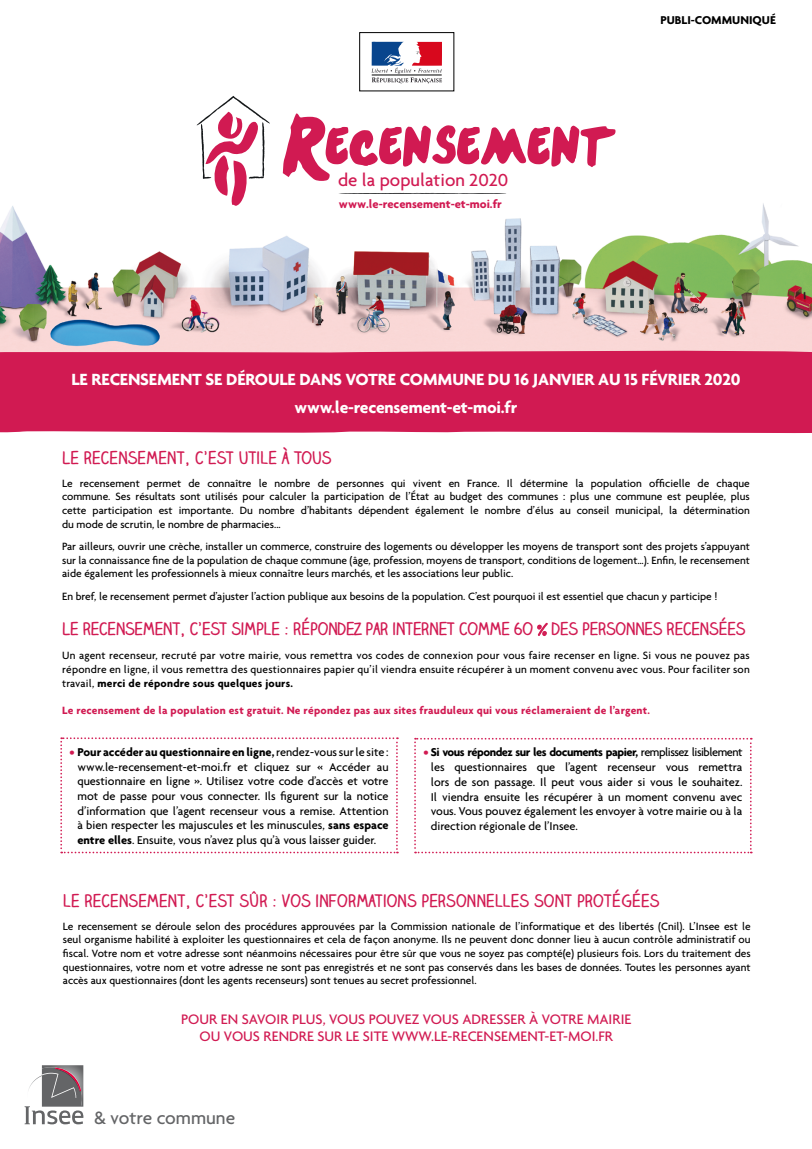
<style>
.page{position:relative;width:812px;height:1149px;background:#fff}
.page>*{position:absolute;margin:0;border:0;box-sizing:border-box;transform-origin:0 0}
.t1{font:500 19.34px "Agenda";color:#646567}
.t2{font:500 18.9px "Agenda";color:#d11a52}
.t3{font:700 17.5px/28px "Agenda";letter-spacing:-.01em;color:#fff;text-align:center}
.t4{font:700 16.62px "Claire Hand";color:#d11a52}
.t5{font:700 16.62px "Claire Hand";letter-spacing:-.02em;color:#d11a52}
.t6{font:500 14.88px/17.8px "Agenda";color:#d11a52;text-align:center}
.t7{font:700 12.42px "Agenda";color:#d11a52}
.t8{font:500 12.25px/14.7px "Agenda";color:#000;text-align:justify}
.t9{font:700 12.25px "Agenda";color:#000}
.t10{font:500 11.38px/13.7px "Agenda";color:#000;text-align:justify}
.t11{font:500 11.38px/14.7px "Agenda";letter-spacing:.02em;color:#000}
.t12{font:700 11.38px "Agenda";letter-spacing:.02em;color:#d11a52}
.t13{font:700 11.38px "Agenda";letter-spacing:.02em;color:#000}
.s1{font-family:"Diamond Girl";font-weight:400}
.s2{font-weight:500}
.s3{font-weight:700;color:#d11a52}
.s4{font-weight:700}
</style>
<div class="page">
<img style="left:0;top:203px;width:811px;height:145px">
<svg style="left:282px;top:113px;width:333px;height:68px"></svg>
<svg style="left:339px;top:193px;width:167px;height:1px"></svg>
<svg style="left:25px;top:1065px;width:58px;height:59px"></svg>
<div style="left:359px;top:32px;width:95px;height:59px;border:1px solid #000"></div>
<svg style="left:371px;top:42px;width:71px;height:41px"></svg>
<svg style="left:191px;top:96px;width:82px;height:110px"></svg>
<svg style="left:0;top:348px;width:811px;height:86px;background:#d3275b"></svg>
<svg style="left:60px;top:737px;width:337px;height:116px"></svg>
<svg style="left:414px;top:737px;width:337px;height:116px"></svg>
<svg style="left:537px;top:623px;width:10px;height:12px"></svg>
<h2 class="t2" style="left:338px;top:168px;width:172px">de la population 2020</h2>
<p class="t7" style="left:339px;top:197px;width:164px">www.le-recensement-et-moi.fr</p>
<p class="t9" style="left:660px;top:13px;width:117px">PUBLI-COMMUNIQUÉ</p>
<h3 class="t3" style="left:71px;top:364px;width:670px">LE RECENSEMENT SE DÉROULE DANS VOTRE COMMUNE DU 16 JANVIER AU 15 FÉVRIER 2020 www.le-recensement-et-moi.fr</h3>
<h3 class="t4" style="left:62px;top:446px;width:271px">LE RECENSEMENT, C’EST UTILE À TOUS</h3>
<p class="t10" style="left:62px;top:476px;width:689px">Le recensement permet de connaître le nombre de personnes qui vivent en France. Il détermine la population officielle de chaque commune. Ses résultats sont utilisés pour calculer la participation de l’État au budget des communes : plus une commune est peuplée, plus cette participation est importante. Du nombre d’habitants dépendent également le nombre d’élus au conseil municipal, la détermination du mode de scrutin, le nombre de pharmacies...</p>
<p class="t10" style="left:62px;top:539px;width:689px">Par ailleurs, ouvrir une crèche, installer un commerce, construire des logements ou développer les moyens de transport sont des projets s’appuyant sur la connaissance fine de la population de chaque commune (âge, profession, moyens de transport, conditions de logement…). Enfin, le recensement aide également les professionnels à mieux connaître leurs marchés, et les associations leur public.</p>
<p class="t10" style="left:62px;top:589px;width:656px">En bref, le recensement permet d’ajuster l’action publique aux besoins de la population. C’est pourquoi il est essentiel que chacun y participe !</p>
<h3 class="t5" style="left:62px;top:617px;width:684px">LE RECENSEMENT, C’EST SIMPLE : RÉPONDEZ PAR INTERNET COMME 6O <span class="s1">%</span> DES PERSONNES RECENSÉES</h3>
<p class="t11" style="left:62px;top:647px;width:689px">Un agent recenseur, recruté par votre mairie, vous remettra vos codes de connexion pour vous faire recenser en ligne. Si vous ne pouvez pas répondre en ligne, il vous remettra des questionnaires papier qu’il viendra ensuite récupérer à un moment convenu avec vous. Pour faciliter son</p>
<p class="t13" style="left:62px;top:676px;width:232px"><span class="s2">travail,</span> merci de répondre sous quelques jours.</p>
<p class="t12" style="left:62px;top:703px;width:589px">Le recensement de la population est gratuit. Ne répondez pas aux sites frauduleux qui vous réclameraient de l’argent.</p>
<p class="t8" style="left:77px;top:744px;width:312px;text-indent:-8px"><span class="s3">•</span> <span class="s4">Pour accéder au questionnaire en ligne,</span> rendez-vous sur le site : www.le-recensement-et-moi.fr et cliquez sur « Accéder au questionnaire en ligne ». Utilisez votre code d’accès et votre mot de passe pour vous connecter. Ils figurent sur la notice d’information que l’agent recenseur vous a remise. Attention à bien respecter les majuscules et les minuscules, <span class="s4">sans espace entre elles</span>. Ensuite, vous n’avez plus qu’à vous laisser guider.</p>
<p class="t8" style="left:430px;top:744px;width:313px;text-indent:-7px"><span class="s3">•</span> <span class="s4">Si vous répondez sur les documents papier,</span> remplissez lisiblement les questionnaires que l’agent recenseur vous remettra lors de son passage. Il peut vous aider si vous le souhaitez.<br>Il viendra ensuite les récupérer à un moment convenu avec vous. Vous pouvez également les envoyer à votre mairie ou à la direction régionale de l’Insee.</p>
<h3 class="t4" style="left:63px;top:889px;width:597px">LE RECENSEMENT, C’EST SÛR : VOS INFORMATIONS PERSONNELLES SONT PROTÉGÉES</h3>
<p class="t10" style="left:63px;top:918px;width:689px">Le recensement se déroule selon des procédures approuvées par la Commission nationale de l’informatique et des libertés (Cnil). L’Insee est le seul organisme habilité à exploiter les questionnaires et cela de façon anonyme. Ils ne peuvent donc donner lieu à aucun contrôle administratif ou fiscal. Votre nom et votre adresse sont néanmoins nécessaires pour être sûr que vous ne soyez pas compté(e) plusieurs fois. Lors du traitement des questionnaires, votre nom et votre adresse ne sont pas enregistrés et ne sont pas conservés dans les bases de données. Toutes les personnes ayant accès aux questionnaires (dont les agents recenseurs) sont tenues au secret professionnel.</p>
<h3 class="t6" style="left:181px;top:1009px;width:451px">POUR EN SAVOIR PLUS, VOUS POUVEZ VOUS ADRESSER À VOTRE MAIRIE<br>OU VOUS RENDRE SUR LE SITE WWW.LE-RECENSEMENT-ET-MOI.FR</h3>
<h1 class="t1" style="left:94px;top:1106px;width:142px">&amp; votre commune</h1>
</div>
